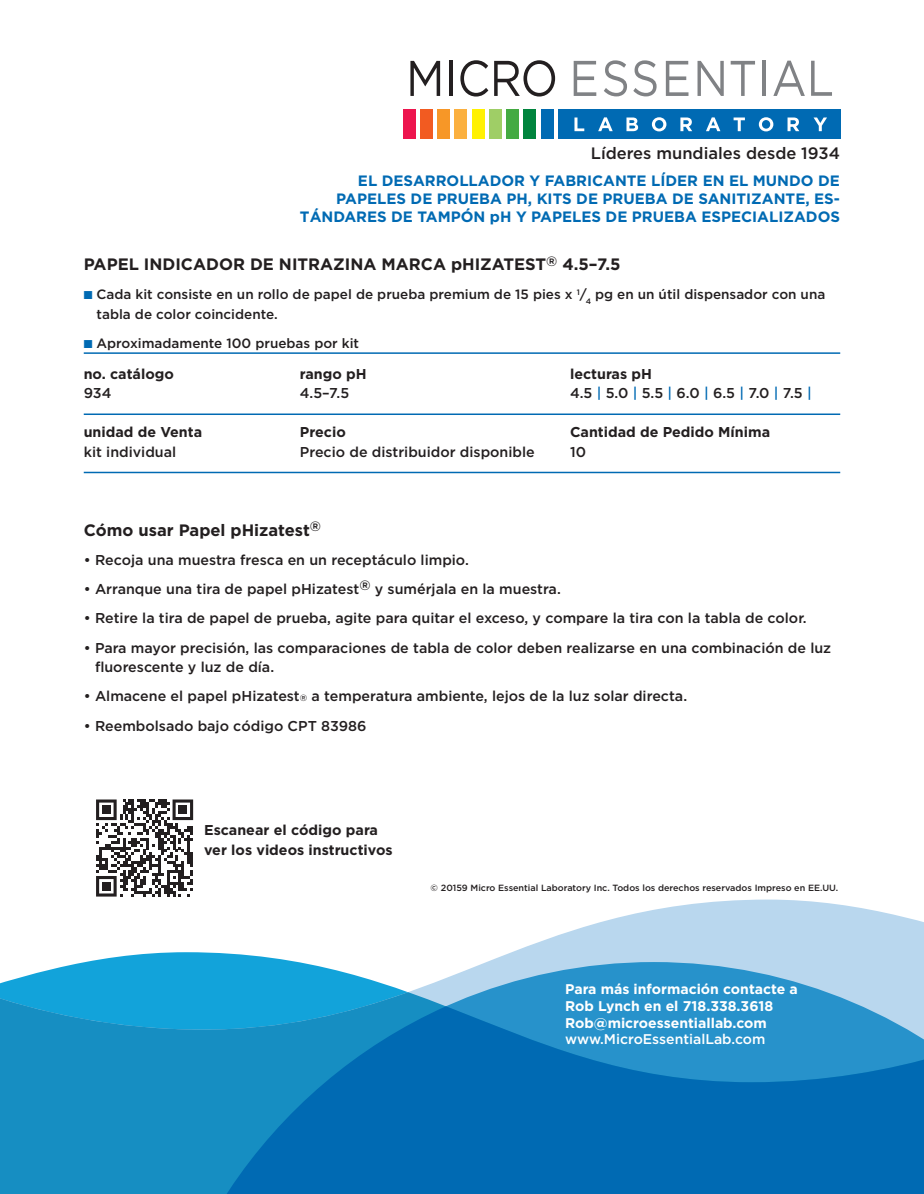
<style>
.page{position:relative;width:924px;height:1194px;background:#fff}
.page>*{position:absolute;margin:0;border:0;box-sizing:border-box;transform-origin:0 0}
.bold_head{font:700 16.5px "Gotham";color:#231f20}
.bold_head-2{font:500 16.5px "Gotham";color:#231f20}
.t1{font:700 15px/18px "Gotham";color:#006ab3;text-align:right}
.text_w_space_after{font:500 14.25px/19.5px "Gotham";color:#231f20}
.text{font:500 14.25px "Gotham";color:#231f20}
.text-2{font:700 14.25px "Gotham";color:#231f20}
.bold_head-3{font:700 14.25px/19.5px "Gotham";color:#231f20}
.t2{font:700 14.1px/16.8px "Gotham";color:#fff}
.t3{font:500 14.1px "Gotham";color:#fff}
.text_w_space_after-2{font:500 13.5px/19.5px "Gotham";color:#231f20}
.bold_head-4{font:500 9px "Gotham";color:#231f20}
.s1{color:#006ab3}
.s2{font-size:9px}
</style>
<div class="page">
<hr style="left:84px;top:352px;width:756px;height:2px;background:#006ab3">
<hr style="left:84px;top:472px;width:756px;height:1px;background:#006ab3">
<hr style="left:84px;top:413px;width:756px;height:2px;background:#006ab3">
<svg style="left:96px;top:799px;width:97px;height:97px"></svg>
<div style="left:102px;top:805px;width:9px;height:9px;background:#231f20"></div>
<div style="left:178px;top:805px;width:9px;height:9px;background:#231f20"></div>
<div style="left:102px;top:881px;width:9px;height:9px;background:#231f20"></div>
<svg style="left:15px;top:899px;width:908px;height:80px"></svg>
<svg style="left:144px;top:962px;width:779px;height:17px"></svg>
<svg style="left:0;top:979px;width:923px;height:214px;background:#279acd"></svg>
<svg style="left:144px;top:1006px;width:779px;height:187px;background:#0c7abb"></svg>
<div style="left:558px;top:109px;width:282px;height:30px;background:#006ab3"></div>
<div style="left:403px;top:109px;width:12px;height:30px;background:#ed154e"></div>
<div style="left:420px;top:109px;width:13px;height:30px;background:#f25b21"></div>
<div style="left:437px;top:109px;width:13px;height:30px;background:#f79727"></div>
<div style="left:454px;top:109px;width:13px;height:30px;background:#fbb03f"></div>
<div style="left:472px;top:109px;width:12px;height:30px;background:#fff101"></div>
<div style="left:489px;top:109px;width:12px;height:30px;background:#9fce66"></div>
<div style="left:506px;top:109px;width:13px;height:30px;background:#44aa42"></div>
<div style="left:523px;top:109px;width:13px;height:30px;background:#00843d"></div>
<div style="left:541px;top:109px;width:12px;height:30px;background:#006ab3"></div>
<svg style="left:574px;top:117px;width:10px;height:14px"></svg>
<svg style="left:598px;top:117px;width:14px;height:14px"></svg>
<svg style="left:626px;top:117px;width:12px;height:14px"></svg>
<svg style="left:651px;top:117px;width:15px;height:14px"></svg>
<svg style="left:680px;top:117px;width:12px;height:14px"></svg>
<svg style="left:706px;top:117px;width:14px;height:14px"></svg>
<svg style="left:733px;top:117px;width:11px;height:14px"></svg>
<svg style="left:758px;top:117px;width:15px;height:14px"></svg>
<svg style="left:787px;top:117px;width:12px;height:14px"></svg>
<svg style="left:813px;top:117px;width:14px;height:14px"></svg>
<svg style="left:410px;top:61px;width:30px;height:35px"></svg>
<hr style="left:449px;top:61px;width:4px;height:35px;background:#231f20">
<svg style="left:494px;top:60px;width:61px;height:36px"></svg>
<svg style="left:460px;top:60px;width:28px;height:36px"></svg>
<svg style="left:573px;top:61px;width:23px;height:35px"></svg>
<svg style="left:665px;top:61px;width:23px;height:35px"></svg>
<svg style="left:604px;top:60px;width:23px;height:36px"></svg>
<svg style="left:633px;top:60px;width:23px;height:36px"></svg>
<svg style="left:697px;top:61px;width:26px;height:35px"></svg>
<svg style="left:730px;top:61px;width:25px;height:35px"></svg>
<svg style="left:762px;top:61px;width:3px;height:35px"></svg>
<svg style="left:773px;top:61px;width:31px;height:35px"></svg>
<svg style="left:811px;top:61px;width:20px;height:35px"></svg>
<p class="bold_head-2" style="left:590px;top:144px;width:250px">Líderes mundiales desde 1934</p>
<p class="t1" style="left:300px;top:172px;width:541px">EL DESARROLLADOR Y FABRICANTE LÍDER EN EL MUNDO DE<br>PAPELES DE PRUEBA PH, KITS DE PRUEBA DE SANITIZANTE, ES-<br>TÁNDARES DE TAMPÓN pH Y PAPELES DE PRUEBA ESPECIALIZADOS</p>
<p class="bold_head" style="left:84px;top:255px;width:538px">PAPEL INDICADOR DE NITRAZINA MARCA pHIZATEST<sup>®</sup> 4.5–7.5</p>
<p class="text_w_space_after-2" style="left:97px;top:284px;width:730px;text-indent:-13px"><span class="s1">■</span> Cada kit consiste en un rollo de papel de prueba premium de 15 pies x <sup>1</sup>/<sub>4</sub> pg en un útil dispensador con una tabla de color coincidente.</p>
<p class="text_w_space_after-2" style="left:84px;top:333px;width:277px"><span class="s1">■</span> Aproximadamente 100 pruebas por kit</p>
<p class="text-2" style="left:84px;top:365px;width:92px">no. catálogo</p>
<p class="text-2" style="left:300px;top:365px;width:68px">rango pH</p>
<p class="text-2" style="left:570px;top:365px;width:83px">lecturas pH</p>
<p class="text" style="left:84px;top:385px;width:29px">934</p>
<p class="text" style="left:300px;top:385px;width:51px">4.5–7.5</p>
<p class="text" style="left:570px;top:385px;width:243px">4.5 <span class="s1">|</span> 5.0 <span class="s1">|</span> 5.5 <span class="s1">|</span> 6.0 <span class="s1">|</span> 6.5 <span class="s1">|</span> 7.0 <span class="s1">|</span> 7.5 <span class="s1">|</span></p>
<p class="text-2" style="left:84px;top:424px;width:120px">unidad de Venta</p>
<p class="text-2" style="left:300px;top:424px;width:47px">Precio</p>
<p class="text-2" style="left:570px;top:424px;width:201px">Cantidad de Pedido Mínima</p>
<p class="text" style="left:84px;top:444px;width:94px">kit individual</p>
<p class="text" style="left:300px;top:444px;width:236px">Precio de distribuidor disponible</p>
<p class="text" style="left:570px;top:444px;width:17px">10</p>
<p class="bold_head" style="left:84px;top:520px;width:239px">Cómo usar Papel pHizatest<sup>®</sup></p>
<p class="text_w_space_after" style="left:84px;top:549px;width:386px">• Recoja una muestra fresca en un receptáculo limpio.</p>
<p class="text_w_space_after" style="left:84px;top:579px;width:478px">• Arranque una tira de papel pHizatest<sup>®</sup> y sumérjala en la muestra.</p>
<p class="text_w_space_after" style="left:84px;top:608px;width:724px">• Retire la tira de papel de prueba, agite para quitar el exceso, y compare la tira con la tabla de color.</p>
<p class="text_w_space_after" style="left:95px;top:637px;width:737px;text-indent:-11px">• Para mayor precisión, las comparaciones de tabla de color deben realizarse en una combinación de luz fluorescente y luz de día.</p>
<p class="text_w_space_after" style="left:84px;top:686px;width:605px">• Almacene el papel pHizatest<span class="s2">®</span> a temperatura ambiente, lejos de la luz solar directa.</p>
<p class="text_w_space_after" style="left:84px;top:715px;width:284px">• Reembolsado bajo código CPT 83986</p>
<p class="bold_head-3" style="left:204px;top:820px;width:190px">Escanear el código para ver los videos instructivos</p>
<p class="bold_head-4" style="left:430px;top:882px;width:409px">© 20159 Micro Essential Laboratory Inc. Todos los derechos reservados Impreso en EE.UU.</p>
<p class="t2" style="left:565px;top:980px;width:234px">Para más información contacte a<br>Rob Lynch en el 718.338.3618</p>
<p class="t2" style="left:565px;top:1013px;width:203px">Rob@microessentiallab.com</p>
<p class="t3" style="left:565px;top:1031px;width:202px">www.MicroEssentialLab.com</p>
</div>
